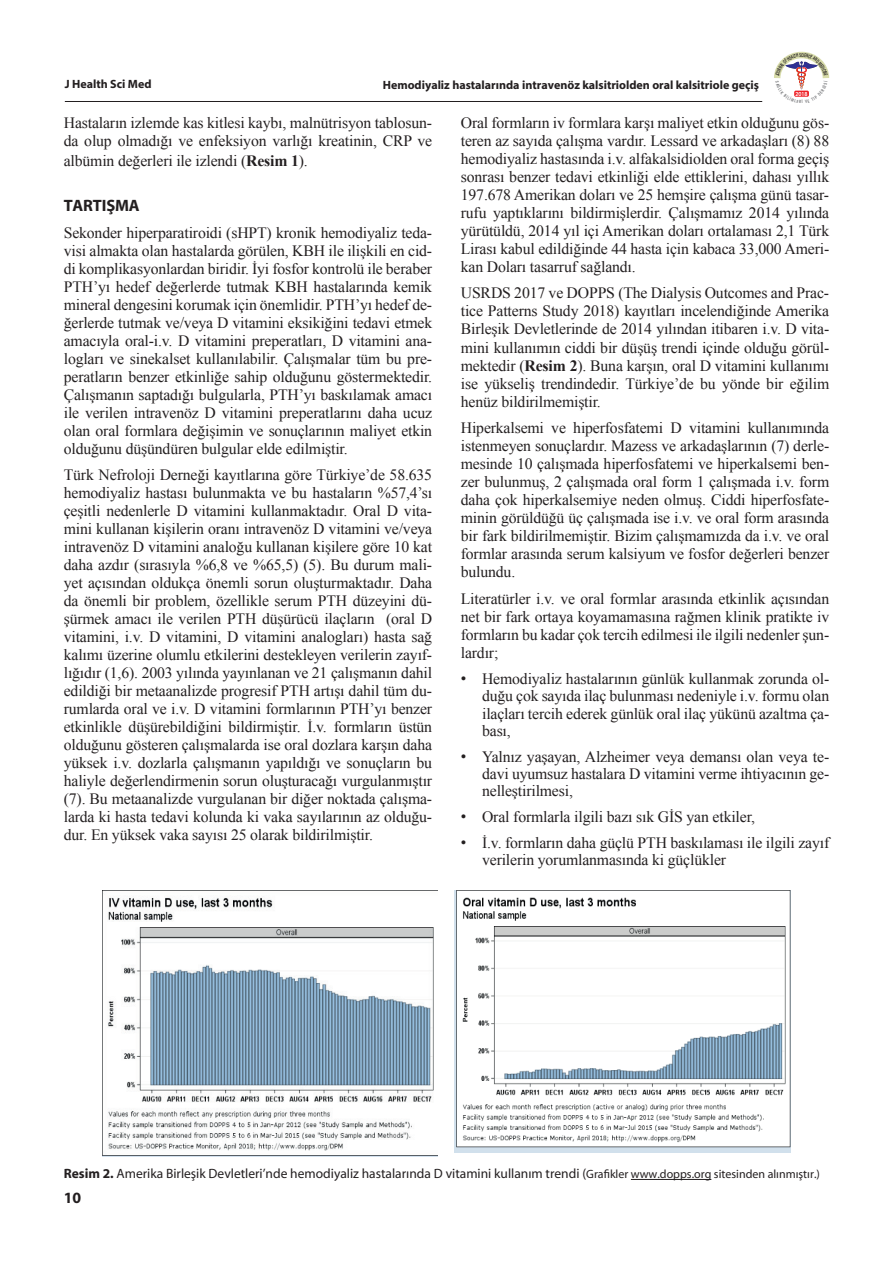
<style>
.page{position:relative;width:893px;height:1263px;background:#fff}
.page>*{position:absolute;margin:0;border:0;box-sizing:border-box;transform-origin:0 0}
.t1{font:700 16.5px "Branding Sans";letter-spacing:-.01em;color:#231f20}
.t2{font:15.75px/18px "Times New Roman";letter-spacing:-.01em;color:#231f20;text-align:justify}
.t3{font:700 15.75px "Branding Sans";color:#231f20}
.t4{font:13.5px "Branding Sans";color:#231f20}
.t5{font:700 12px "Branding Sans";color:#231f20}
.t6{font:5.55px "Avant Garde Cond Demi Tr";color:#fff}
.s1{font-weight:700}
.s2{font-family:"Arial"}
.s3{font-size:12px}
</style>
<div class="page">
<hr style="left:65px;top:101px;width:697px;height:1px;background:#231f20">
<hr style="left:631px;top:1179px;width:80px;height:1px;background:#231f20">
<img style="left:103px;top:896px;width:334px;height:260px">
<img style="left:454px;top:891px;width:336px;height:261px">
<svg style="left:774px;top:52px;width:55px;height:45px"></svg>
<p class="t5" style="left:65px;top:78px;width:88px">J Health Sci Med</p>
<p class="t5" style="left:383px;top:79px;width:378px">Hemodiyaliz hastalarında intravenöz kalsitriolden oral kalsitriole geçiş</p>
<p class="t6" style="left:795px;top:90px;width:14px">2018</p>
<p class="t2" style="left:64px;top:113px;width:370px;line-height:19px">Hastaların izlemde kas kitlesi kaybı, malnütrisyon tablosun&shy;da olup olmadığı ve enfeksiyon varlığı kreatinin, CRP ve albümin değerleri ile izlendi (<span class="s1">Resim 1</span>).</p>
<p class="t1" style="left:64px;top:197px;width:77px">TARTIŞMA</p>
<p class="t2" style="left:64px;top:223px;width:370px">Sekonder hiperparatiroidi (sHPT) kronik hemodiyaliz teda&shy;visi almakta olan hastalarda görülen, KBH ile ilişkili en cid&shy;di komplikasyonlardan biridir. İyi fosfor kontrolü ile beraber PTH’yı hedef değerlerde tutmak KBH hastalarında kemik mineral dengesini korumak için önemlidir. PTH’yı hedef de&shy;ğerlerde tutmak ve/veya D vitamini eksikiğini tedavi etmek amacıyla oral-i.v. D vitamini preperatları, D vitamini ana&shy;logları ve sinekalset kullanılabilir. Çalışmalar tüm bu pre&shy;peratların benzer etkinliğe sahip olduğunu göstermektedir.<br>Çalışmanın saptadığı bulgularla, PTH’yı baskılamak amacı ile verilen intravenöz D vitamini preperatlarını daha ucuz olan oral formlara değişimin ve sonuçlarının maliyet etkin olduğunu düşündüren bulgular elde edilmiştir.</p>
<p class="t2" style="left:64px;top:466px;width:370px">Türk Nefroloji Derneği kayıtlarına göre Türkiye’de 58.635 hemodiyaliz hastası bulunmakta ve bu hastaların %57,4’sı çeşitli nedenlerle D vitamini kullanmaktadır. Oral D vita&shy;mini kullanan kişilerin oranı intravenöz D vitamini ve/veya intravenöz D vitamini analoğu kullanan kişilere göre 10 kat daha azdır (sırasıyla %6,8 ve %65,5) (5). Bu durum mali&shy;yet açısından oldukça önemli sorun oluşturmaktadır. Daha da önemli bir problem, özellikle serum PTH düzeyini dü&shy;şürmek amacı ile verilen PTH düşürücü ilaçların (oral D vitamini, i.v. D vitamini, D vitamini analogları) hasta sağ kalımı üzerine olumlu etkilerini destekleyen verilerin zayıf&shy;lığıdır (1,6). 2003 yılında yayınlanan ve 21 çalışmanın dahil edildiği bir metaanalizde progresif PTH artışı dahil tüm du&shy;rumlarda oral ve i.v. D vitamini formlarının PTH’yı benzer etkinlikle düşürebildiğini bildirmiştir. İ.v. formların üstün olduğunu gösteren çalışmalarda ise oral dozlara karşın daha yüksek i.v. dozlarla çalışmanın yapıldığı ve sonuçların bu haliyle değerlendirmenin sorun oluşturacağı vurgulanmıştır (7). Bu metaanalizde vurgulanan bir diğer noktada çalışma&shy;larda ki hasta tedavi kolunda ki vaka sayılarının az olduğu&shy;dur. En yüksek vaka sayısı 25 olarak bildirilmiştir.</p>
<p class="t2" style="left:461px;top:113px;width:370px">Oral formların iv formlara karşı maliyet etkin olduğunu gös&shy;teren az sayıda çalışma vardır. Lessard ve arkadaşları (8) 88 hemodiyaliz hastasında i.v. alfakalsidiolden oral forma geçiş sonrası benzer tedavi etkinliği elde ettiklerini, dahası yıllık 197.678 Amerikan doları ve 25 hemşire çalışma günü tasar&shy;rufu yaptıklarını bildirmişlerdir. Çalışmamız 2014 yılında yürütüldü, 2014 yıl içi Amerikan doları ortalaması 2,1 Türk Lirası kabul edildiğinde 44 hasta için kabaca 33,000 Ameri&shy;kan Doları tasarruf sağlandı.</p>
<p class="t2" style="left:461px;top:284px;width:370px">USRDS 2017 ve DOPPS (The Dialysis Outcomes and Prac&shy;tice Patterns Study 2018) kayıtları incelendiğinde Amerika Birleşik Devletlerinde de 2014 yılından itibaren i.v. D vita&shy;mini kullanımın ciddi bir düşüş trendi içinde olduğu görül&shy;mektedir (<span class="s1">Resim 2</span>). Buna karşın, oral D vitamini kullanımı ise yükseliş trendindedir. Türkiye’de bu yönde bir eğilim henüz bildirilmemiştir.</p>
<p class="t2" style="left:461px;top:418px;width:370px">Hiperkalsemi ve hiperfosfatemi D vitamini kullanımında istenmeyen sonuçlardır. Mazess ve arkadaşlarının (7) derle&shy;mesinde 10 çalışmada hiperfosfatemi ve hiperkalsemi ben&shy;zer bulunmuş, 2 çalışmada oral form 1 çalışmada i.v. form daha çok hiperkalsemiye neden olmuş. Ciddi hiperfosfate&shy;minin görüldüğü üç çalışmada ise i.v. ve oral form arasında bir fark bildirilmemiştir. Bizim çalışmamızda da i.v. ve oral formlar arasında serum kalsiyum ve fosfor değerleri benzer bulundu.</p>
<p class="t2" style="left:461px;top:589px;width:370px">Literatürler i.v. ve oral formlar arasında etkinlik açısından net bir fark ortaya koyamamasına rağmen klinik pratikte iv formların bu kadar çok tercih edilmesi ile ilgili nedenler şun&shy;lardır;</p>
<p class="t2" style="left:482px;top:670px;width:349px;line-height:17.2px;text-indent:-21px"><span class="s2">•</span> Hemodiyaliz hastalarının günlük kullanmak zorunda ol&shy;duğu çok sayıda ilaç bulunması nedeniyle i.v. formu olan ilaçları tercih ederek günlük oral ilaç yükünü azaltma ça&shy;bası,</p>
<p class="t2" style="left:482px;top:747px;width:349px;line-height:17.2px;text-indent:-21px"><span class="s2">•</span> Yalnız yaşayan, Alzheimer veya demansı olan veya te&shy;davi uyumsuz hastalara D vitamini verme ihtiyacının ge&shy;nelleştirilmesi,</p>
<p class="t2" style="left:461px;top:807px;width:296px"><span class="s2">•</span> Oral formlarla ilgili bazı sık GİS yan etkiler,</p>
<p class="t2" style="left:482px;top:833px;width:349px;line-height:17.2px;text-indent:-21px"><span class="s2">•</span> İ.v. formların daha güçlü PTH baskılaması ile ilgili zayıf verilerin yorumlanmasında ki güçlükler</p>
<p class="t4" style="left:64px;top:1167px;width:758px"><span class="s1">Resim 2.</span> Amerika Birleşik Devletleri’nde hemodiyaliz hastalarında D vitamini kullanım trendi (<span class="s3">Grafikler www.dopps.org sitesinden alınmıştır.)</span></p>
<p class="t3" style="left:64px;top:1189px;width:19px">10</p>
</div>
